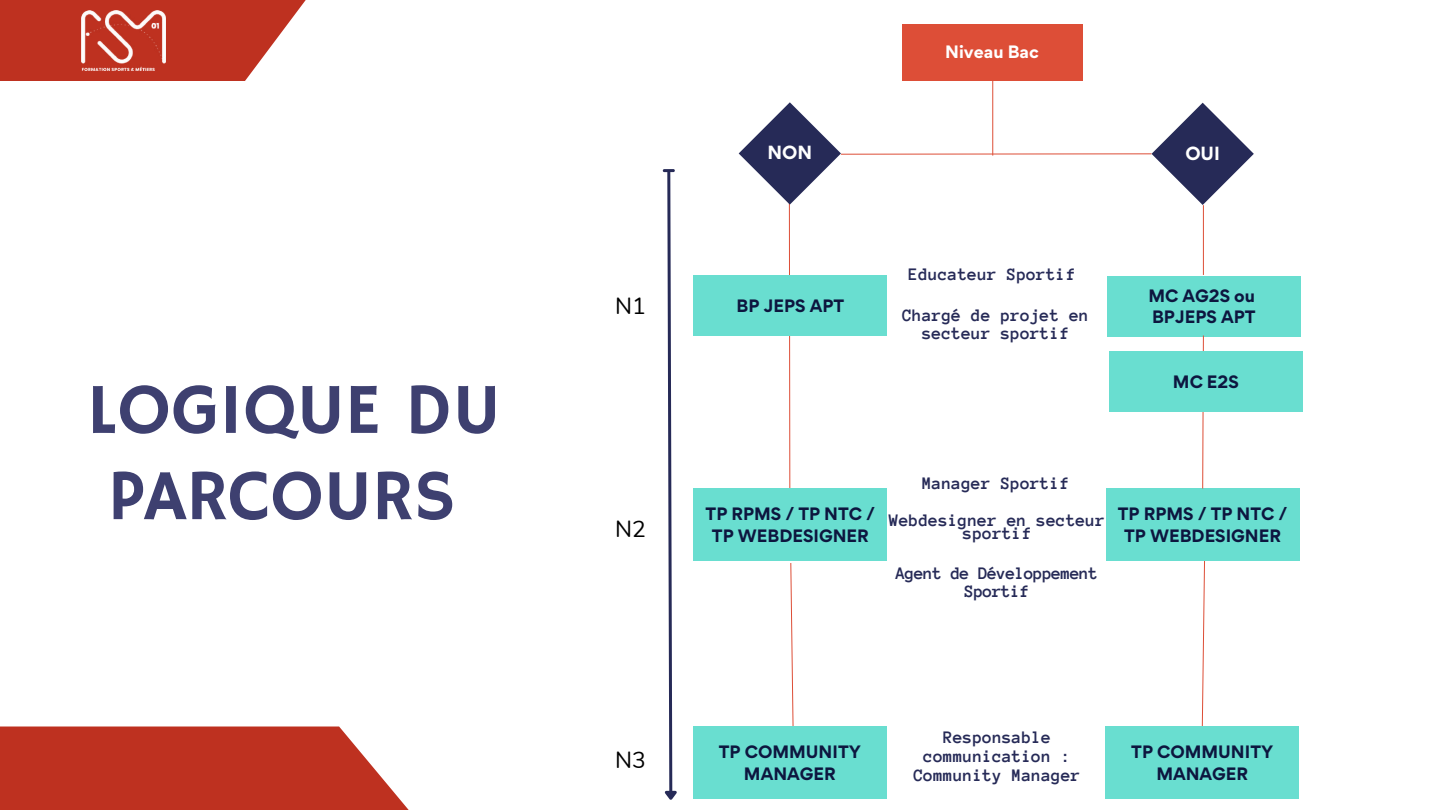
<style>
.page{position:relative;width:1440px;height:810px;background:#fff}
.page>*{position:absolute;margin:0;border:0;box-sizing:border-box;transform-origin:0 0}
.t1{font:72px/86.2px "Hammersmith One";color:#3e4070}
.t2{font:23px "Nunito";color:#000}
.t3{font:700 18px/18.8px "Anonymous Pro";color:#262a57;text-align:center}
.t4{font:700 18px/18px "Anonymous Pro";letter-spacing:-.035em;color:#262a57;text-align:center}
.t5{font:700 17px "Gordita";color:#fff}
.t6{font:700 16px/21.8px "Gordita";color:#0d163f;text-align:center}
.t7{font:700 16px "Gordita";color:#fff}
</style>
<div class="page">
<div style="left:902px;top:24px;width:180px;height:57px;background:#dd4e37"></div>
<div style="left:694px;top:275px;width:193px;height:61px;background:#69ded0"></div>
<div style="left:1107px;top:276px;width:193px;height:61px;background:#69ded0"></div>
<hr style="left:992px;top:81px;width:1px;height:75px;background:#dd4e37">
<div style="left:694px;top:489px;width:193px;height:72px;background:#69ded0"></div>
<svg style="left:0;top:0;width:306px;height:81px;background:#c64b3c"></svg>
<svg style="left:0;top:727px;width:409px;height:83px;background:#c34233"></svg>
<img style="left:81px;top:10px;width:85px;height:61px">
<svg style="left:662px;top:169px;width:15px;height:631px"></svg>
<div style="left:693px;top:727px;width:194px;height:72px;background:#69ded0"></div>
<div style="left:1106px;top:489px;width:193px;height:72px;background:#69ded0"></div>
<svg style="left:739px;top:102px;width:515px;height:625px"></svg>
<div style="left:1106px;top:727px;width:193px;height:72px;background:#69ded0"></div>
<div style="left:1109px;top:351px;width:193px;height:61px;background:#69ded0"></div>
<h1 class="t1" style="left:87px;top:370px;width:415px">LOGIQUE DU<br>PARCOURS</h1>
<p class="t2" style="left:615px;top:291px;width:32px">N1</p>
<p class="t2" style="left:615px;top:514px;width:32px">N2</p>
<p class="t2" style="left:615px;top:745px;width:32px">N3</p>
<p class="t7" style="left:945px;top:41px;width:95px">Niveau Bac</p>
<p class="t5" style="left:767px;top:141px;width:46px">NON</p>
<p class="t5" style="left:1185px;top:142px;width:36px">OUI</p>
<p class="t3" style="left:909px;top:265px;width:168px">Educateur Sportif</p>
<p class="t3" style="left:902px;top:306px;width:188px">Chargé de projet en secteur sportif</p>
<p class="t6" style="left:737px;top:294px;width:109px">BP JEPS APT</p>
<p class="t6" style="left:1149px;top:284px;width:109px;text-align:left">MC AG2S ou<br>BPJEPS APT</p>
<p class="t6" style="left:1173px;top:371px;width:67px">MC E2S</p>
<p class="t6" style="left:706px;top:503px;width:171px">TP RPMS / TP NTC /<br>TP WEBDESIGNER</p>
<p class="t3" style="left:922px;top:473px;width:149px">Manager Sportif</p>
<p class="t3" style="left:889px;top:513px;width:218px;line-height:13.5px">Webdesigner en secteur sportif</p>
<p class="t4" style="left:896px;top:564px;width:204px">Agent de Développement<br>Sportif</p>
<p class="t6" style="left:1118px;top:503px;width:171px">TP RPMS / TP NTC /<br>TP WEBDESIGNER</p>
<p class="t6" style="left:719px;top:741px;width:144px">TP COMMUNITY<br>MANAGER</p>
<p class="t3" style="left:914px;top:728px;width:168px">Responsable communication :<br>Community Manager</p>
<p class="t6" style="left:1131px;top:741px;width:144px">TP COMMUNITY<br>MANAGER</p>
</div>
